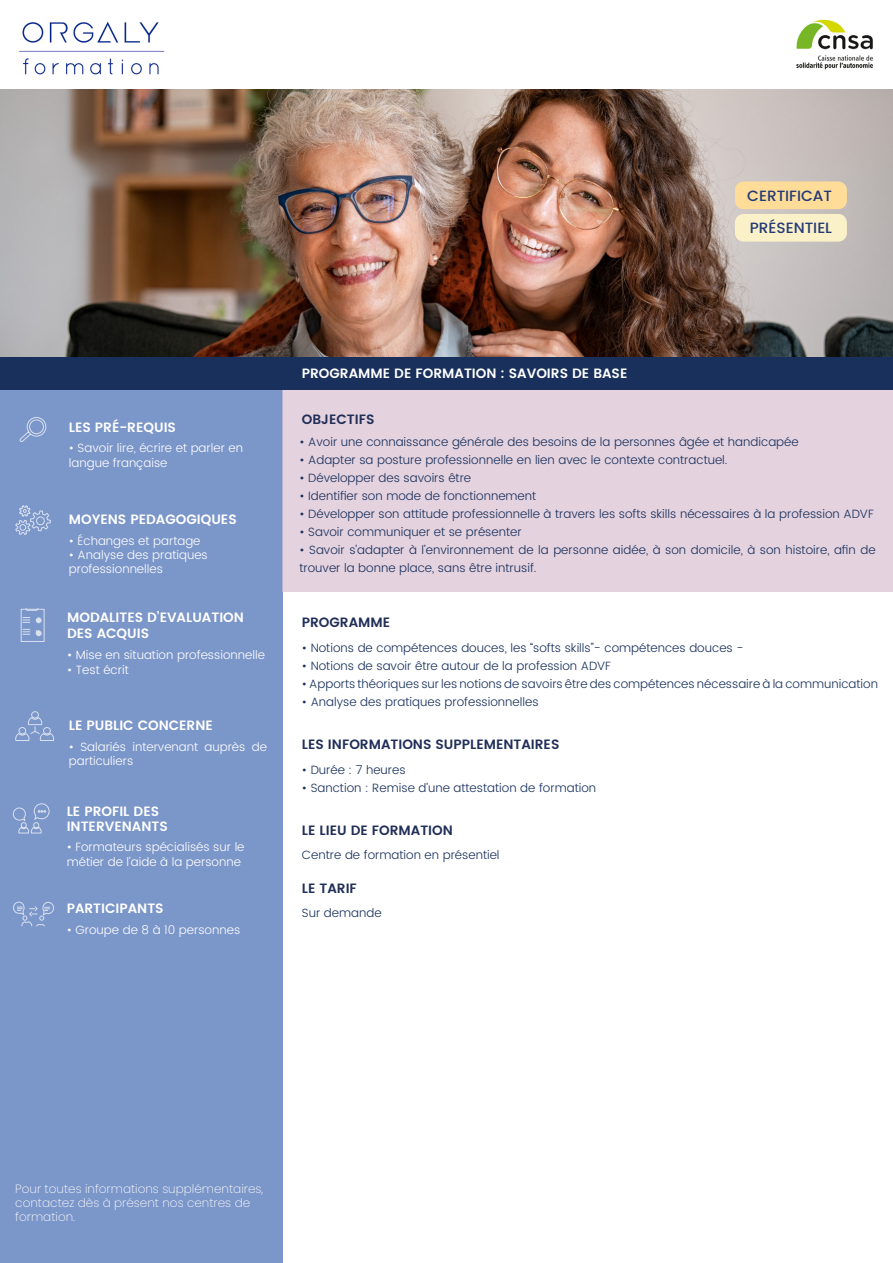
<style>
.page{position:relative;width:893px;height:1263px;background:#fff}
.page>*{position:absolute;margin:0;border:0;box-sizing:border-box;transform-origin:0 0}
.t1{font:500 14.85px "Poppins";color:#233a76}
.t2{font:600 13.5px/15px "Poppins";color:#fff}
.t3{font:600 13.5px "Poppins";color:#202e58}
.t4{font:300 12px/18px "Poppins";color:#18305b}
.t5{font:300 12px/14.4px "Poppins";color:#fff}
.t6{font:200 12px/14.4px "Poppins";color:#fff}
</style>
<div class="page">
<img style="left:0;top:89px;width:893px;height:267px">
<div style="left:0;top:390px;width:282px;height:873px;background:#7b96c9"></div>
<img style="left:791px;top:19px;width:91px;height:72px">
<div style="left:282px;top:390px;width:611px;height:202px;background:#e4d2df"></div>
<div style="left:0;top:356px;width:893px;height:34px;background:#18305b"></div>
<svg style="left:12px;top:803px;width:38px;height:31px"></svg>
<svg style="left:19px;top:417px;width:27px;height:25px"></svg>
<svg style="left:15px;top:505px;width:36px;height:30px"></svg>
<svg style="left:22px;top:608px;width:19px;height:34px"></svg>
<svg style="left:15px;top:711px;width:39px;height:30px"></svg>
<svg style="left:13px;top:901px;width:41px;height:26px"></svg>
<img style="left:19px;top:21px;width:146px;height:54px">
<div style="left:735px;top:181px;width:112px;height:28px;background:#fd9;border-radius:9px"></div>
<div style="left:735px;top:214px;width:112px;height:28px;background:#fbf1c9;border-radius:9px"></div>
<p class="t1" style="left:747px;top:185px;width:86px">CERTIFICAT</p>
<p class="t1" style="left:750px;top:217px;width:84px">PRÉSENTIEL</p>
<p class="t2" style="left:69px;top:421px;width:109px">LES PRÉ-REQUIS</p>
<p class="t5" style="left:69px;top:441px;width:176px">• Savoir lire, écrire et parler en langue française</p>
<p class="t2" style="left:69px;top:512px;width:169px">MOYENS PEDAGOGIQUES</p>
<p class="t5" style="left:69px;top:534px;width:133px">• Échanges et partage</p>
<p class="t5" style="left:69px;top:548px;width:140px">• Analyse des pratiques professionnelles</p>
<p class="t2" style="left:67px;top:610px;width:178px">MODALITES D’EVALUATION</p>
<p class="t2" style="left:67px;top:626px;width:84px">DES ACQUIS</p>
<p class="t5" style="left:67px;top:648px;width:199px">• Mise en situation professionnelle</p>
<p class="t5" style="left:67px;top:663px;width:63px">• Test écrit</p>
<p class="t2" style="left:69px;top:719px;width:145px">LE PUBLIC CONCERNE</p>
<p class="t5" style="left:69px;top:740px;width:200px">• Salariés intervenant auprès de particuliers</p>
<p class="t2" style="left:67px;top:804px;width:103px">LE PROFIL DES<br>INTERVENANTS</p>
<p class="t5" style="left:67px;top:840px;width:179px">• Formateurs spécialisés sur le métier de l’aide à la personne</p>
<p class="t2" style="left:67px;top:901px;width:98px">PARTICIPANTS</p>
<p class="t5" style="left:67px;top:923px;width:175px">• Groupe de 8 à 10 personnes</p>
<p class="t2" style="left:302px;top:366px;width:327px">PROGRAMME DE FORMATION : SAVOIRS DE BASE</p>
<p class="t3" style="left:302px;top:409px;width:74px">OBJECTIFS</p>
<p class="t4" style="left:299px;top:433px;width:501px">• Avoir une connaissance générale des besoins de la personnes âgée et handicapée</p>
<p class="t4" style="left:299px;top:451px;width:430px">• Adapter sa posture professionnelle en lien avec le contexte contractuel.</p>
<p class="t4" style="left:299px;top:469px;width:173px">• Développer des savoirs être</p>
<p class="t4" style="left:299px;top:487px;width:238px">• Identifier son mode de fonctionnement</p>
<p class="t4" style="left:299px;top:505px;width:576px">• Développer son attitude professionnelle à travers les softs skills nécessaires à la profession ADVF</p>
<p class="t4" style="left:299px;top:523px;width:224px">• Savoir communiquer et se présenter</p>
<p class="t4" style="left:299px;top:541px;width:578px">• Savoir s’adapter à l’environnement de la personne aidée, à son domicile, à son histoire, afin de trouver la bonne place, sans être intrusif.</p>
<p class="t3" style="left:302px;top:612px;width:90px">PROGRAMME</p>
<p class="t4" style="left:302px;top:639px;width:443px">• Notions de compétences douces, les “softs skills”- compétences douces -</p>
<p class="t4" style="left:302px;top:657px;width:310px">• Notions de savoir être autour de la profession ADVF</p>
<p class="t4" style="left:302px;top:675px;width:578px">• Apports théoriques sur les notions de savoirs être des compétences nécessaire à la communication</p>
<p class="t4" style="left:302px;top:693px;width:238px">• Analyse des pratiques professionnelles</p>
<p class="t3" style="left:302px;top:734px;width:259px">LES INFORMATIONS SUPPLEMENTAIRES</p>
<p class="t4" style="left:302px;top:761px;width:105px">• Durée : 7 heures</p>
<p class="t4" style="left:302px;top:779px;width:296px">• Sanction : Remise d’une attestation de formation</p>
<p class="t3" style="left:302px;top:820px;width:153px">LE LIEU DE FORMATION</p>
<p class="t4" style="left:302px;top:846px;width:199px">Centre de formation en présentiel</p>
<p class="t3" style="left:302px;top:878px;width:57px">LE TARIF</p>
<p class="t4" style="left:302px;top:904px;width:81px">Sur demande</p>
<p class="t6" style="left:15px;top:1181px;width:249px">Pour toutes informations supplémentaires, contactez dès à présent nos centres de formation.</p>
</div>
